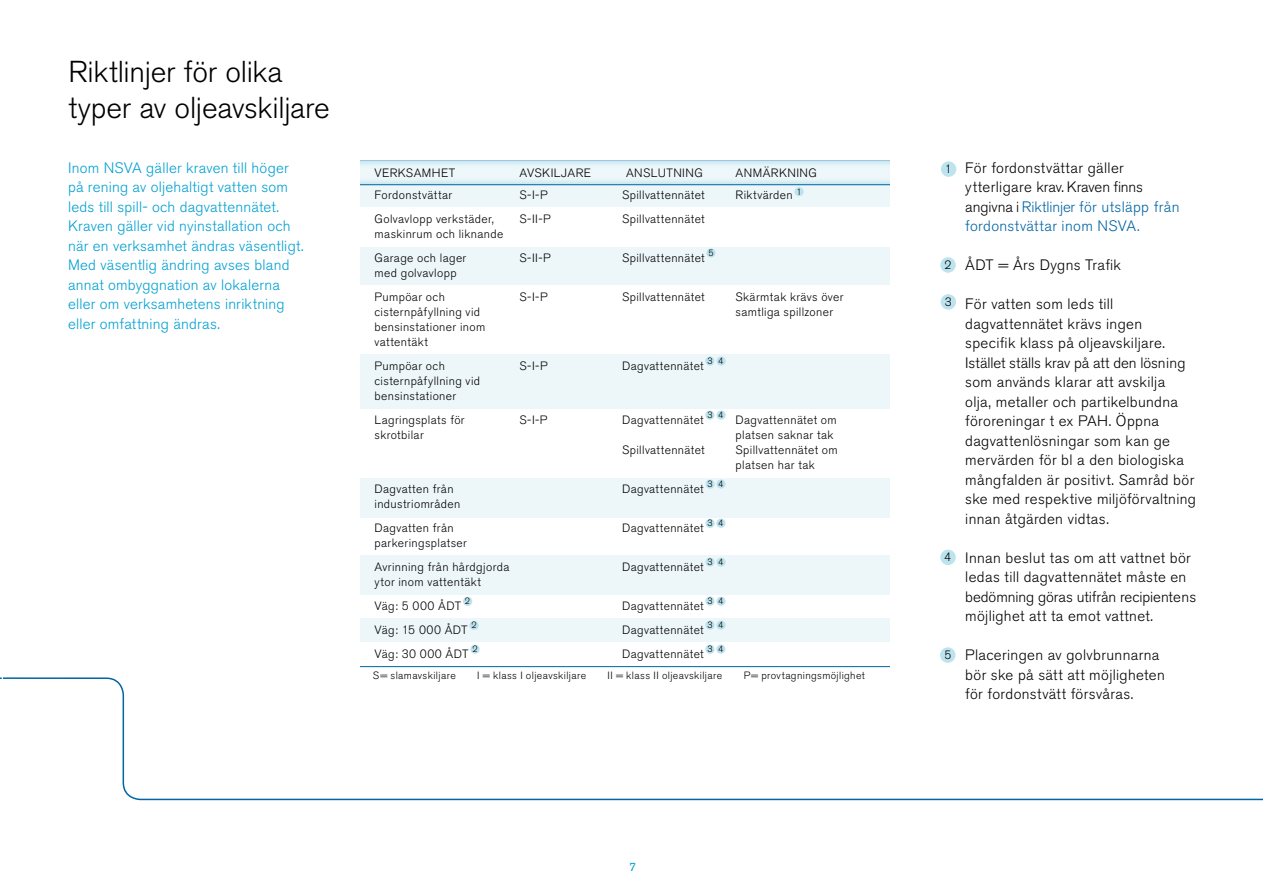
<style>
.page{position:relative;width:1263px;height:893px;background:#fff}
.page>*{position:absolute;margin:0;border:0;box-sizing:border-box;transform-origin:0 0}
.t1{font:300 30px/36px "Akzidenz Grotesk BE";letter-spacing:-.01em;color:#000}
.t2{font:300 15px/19.5px "Akzidenz Grotesk BE";letter-spacing:.02em;color:#000}
.t3{font:300 15px/19.5px "Akzidenz Grotesk BE";letter-spacing:.01em;color:#00a0d1}
.t4{font:300 12px/24px "Akzidenz Grotesk BE";letter-spacing:.03em;color:#000}
.t5{font:12px "Akzidenz Grotesk BE";color:#00a0d1}
.t6{font:300 10.5px "Akzidenz Grotesk BE";letter-spacing:.035em;color:#000}
.t7{font:300 9px "Akzidenz Grotesk BE";color:#000}
.s1{color:#0064a5}
</style>
<div class="page">
<div style="left:470px;top:645px;width:10px;height:9px;background:#bde3ee;border-radius:50%"></div>
<div style="left:463px;top:597px;width:9px;height:9px;background:#bde3ee;border-radius:50%"></div>
<div style="left:716px;top:645px;width:9px;height:9px;background:#bde3ee;border-radius:50%"></div>
<div style="left:705px;top:645px;width:10px;height:9px;background:#bde3ee;border-radius:50%"></div>
<div style="left:705px;top:596px;width:10px;height:10px;background:#bde3ee;border-radius:50%"></div>
<div style="left:716px;top:597px;width:10px;height:9px;background:#bde3ee;border-radius:50%"></div>
<div style="left:705px;top:519px;width:10px;height:9px;background:#bde3ee;border-radius:50%"></div>
<div style="left:716px;top:519px;width:9px;height:9px;background:#bde3ee;border-radius:50%"></div>
<div style="left:716px;top:410px;width:10px;height:10px;background:#bde3ee;border-radius:50%"></div>
<div style="left:705px;top:411px;width:9px;height:9px;background:#bde3ee;border-radius:50%"></div>
<div style="left:351px;top:161px;width:627px;height:27px;background:#fff;opacity:.75"></div>
<div style="left:351px;top:618px;width:632px;height:23px;background:#edf7fa"></div>
<div style="left:349px;top:556px;width:630px;height:39px;background:#edf7fa"></div>
<div style="left:352px;top:478px;width:631px;height:40px;background:#edf7fa"></div>
<div style="left:353px;top:354px;width:625px;height:54px;background:#edf7fa"></div>
<div style="left:352px;top:247px;width:619px;height:38px;background:#edf7fa"></div>
<div style="left:352px;top:185px;width:625px;height:22px;background:#edf7fa"></div>
<hr style="left:357px;top:666px;width:627px;height:1px;background:#0064a5">
<hr style="left:358px;top:184px;width:620px;height:1px;background:#0064a5">
<div style="left:335px;top:156px;width:25px;height:539px;background:#fff"></div>
<div style="left:891px;top:134px;width:105px;height:584px;background:#fff"></div>
<div style="left:941px;top:161px;width:15px;height:16px;background:#bde3ee;border-radius:50%"></div>
<div style="left:940px;top:257px;width:16px;height:16px;background:#bde3ee;border-radius:50%"></div>
<div style="left:940px;top:294px;width:16px;height:16px;background:#bde3ee;border-radius:50%"></div>
<div style="left:940px;top:550px;width:16px;height:15px;background:#bde3ee;border-radius:50%"></div>
<div style="left:940px;top:647px;width:15px;height:16px;background:#bde3ee;border-radius:50%"></div>
<svg style="left:1px;top:677px;width:1262px;height:124px"></svg>
<h1 class="t1" style="left:68px;top:54px;width:263px">Riktlinjer för olika typer av oljeavskiljare</h1>
<p class="t3" style="left:68px;top:158px;width:237px">I nom NSVA gäller kraven till höger på rening av oljehaltigt vatten som leds till spill- och dagvattennätet.<br>Kraven gäller vid nyinstallation och när en verksamhet ändras väsentligt.<br>M ed väsentlig ändring avses bland annat ombyggnation av lokalerna eller om verksamhetens inriktning eller omfattning ändras.</p>
<p class="t4" style="left:374px;top:161px;width:82px">Verksamh et</p>
<p class="t4" style="left:519px;top:161px;width:73px">Avskiljare</p>
<p class="t4" style="left:626px;top:161px;width:78px">Anslutning</p>
<p class="t4" style="left:735px;top:161px;width:83px">Anmärkning</p>
<p class="t4" style="left:374px;top:183px;width:79px">Fordonstvättar</p>
<p class="t4" style="left:519px;top:183px;width:25px">S-I-P</p>
<p class="t4" style="left:622px;top:183px;width:103px">Spillvattennätet R</p>
<p class="t4" style="left:744px;top:183px;width:60px">iktvärden <sup>1</sup></p>
<p class="t4" style="left:374px;top:207px;width:121px">Golvavlopp verkstäder,</p>
<p class="t4" style="left:519px;top:207px;width:28px">S-II-P</p>
<p class="t4" style="left:622px;top:207px;width:84px">Spillvattennätet</p>
<p class="t4" style="left:374px;top:222px;width:130px">maskinrum och liknande<br>Garage och lager</p>
<p class="t7" style="left:708px;top:248px;width:7px">5</p>
<p class="t4" style="left:519px;top:246px;width:28px">S-II-P</p>
<p class="t4" style="left:622px;top:246px;width:84px">Spillvattennätet</p>
<p class="t4" style="left:374px;top:261px;width:84px">med golvavlopp<br>Pumpöar och</p>
<p class="t4" style="left:519px;top:285px;width:25px">S-I-P</p>
<p class="t4" style="left:622px;top:285px;width:84px">Spillvattennätet</p>
<p class="t4" style="left:735px;top:285px;width:109px">Skärmtak krävs över</p>
<p class="t4" style="left:374px;top:300px;width:107px">cisternpåfyllning vid</p>
<p class="t4" style="left:735px;top:300px;width:99px">samtliga spillzoner</p>
<p class="t4" style="left:374px;top:320px;width:112px;line-height:15px">bensinstationer inom vattentäkt</p>
<p class="t4" style="left:374px;top:354px;width:72px">Pumpöar och</p>
<p class="t4" style="left:519px;top:354px;width:25px">S-I-P</p>
<p class="t4" style="left:622px;top:354px;width:83px">Dagvattennätet</p>
<p class="t7" style="left:707px;top:356px;width:17px">3 4</p>
<p class="t4" style="left:374px;top:374px;width:107px;line-height:15px">cisternpåfyllning vid bensinstationer</p>
<p class="t4" style="left:374px;top:408px;width:92px">Lagringsplats för</p>
<p class="t4" style="left:519px;top:408px;width:25px">S-I-P</p>
<p class="t4" style="left:622px;top:408px;width:83px">Dagvattennätet</p>
<p class="t7" style="left:707px;top:410px;width:17px">3 4</p>
<p class="t4" style="left:735px;top:408px;width:103px">Dagvattennätet om</p>
<p class="t4" style="left:374px;top:423px;width:51px">skrotbilar</p>
<p class="t4" style="left:735px;top:423px;width:100px">platsen saknar tak</p>
<p class="t4" style="left:622px;top:438px;width:84px">Spillvattennätet</p>
<p class="t4" style="left:735px;top:443px;width:104px;line-height:15px">Spillvattennätet om platsen har tak</p>
<p class="t4" style="left:374px;top:477px;width:81px">Dagvatten från</p>
<p class="t4" style="left:622px;top:477px;width:83px">Dagvattennätet</p>
<p class="t7" style="left:707px;top:479px;width:17px">3 4</p>
<p class="t4" style="left:374px;top:492px;width:87px">industriområden<br>Dagvatten från</p>
<p class="t4" style="left:374px;top:531px;width:136px">parkeringsplatser<br>Avrinning från hårdgjorda</p>
<p class="t4" style="left:374px;top:570px;width:108px">ytor inom vattentäkt<br>Väg: 5 000 ÅDT</p>
<p class="t7" style="left:465px;top:596px;width:7px">2</p>
<p class="t4" style="left:374px;top:618px;width:87px">Väg: 15 000 ÅDT</p>
<p class="t7" style="left:471px;top:620px;width:7px">2</p>
<p class="t4" style="left:374px;top:642px;width:88px">Väg: 30 000 ÅDT</p>
<p class="t7" style="left:472px;top:644px;width:7px">2</p>
<p class="t7" style="left:707px;top:518px;width:17px">3 4</p>
<p class="t4" style="left:622px;top:516px;width:83px">Dagvattennätet</p>
<p class="t7" style="left:707px;top:557px;width:17px">3 4</p>
<p class="t4" style="left:622px;top:555px;width:83px">Dagvattennätet</p>
<p class="t7" style="left:707px;top:596px;width:17px">3 4</p>
<p class="t4" style="left:622px;top:594px;width:83px">Dagvattennätet</p>
<p class="t7" style="left:707px;top:620px;width:17px">3 4</p>
<p class="t4" style="left:622px;top:618px;width:83px">Dagvattennätet</p>
<p class="t7" style="left:707px;top:644px;width:17px">3 4</p>
<p class="t4" style="left:622px;top:642px;width:83px">Dagvattennätet</p>
<p class="t6" style="left:373px;top:670px;width:85px">S= slamavskiljare</p>
<p class="t6" style="left:477px;top:670px;width:110px">I = klass I oljeavskiljare</p>
<p class="t6" style="left:608px;top:670px;width:116px">II = klass II oljeavskiljare</p>
<p class="t6" style="left:744px;top:670px;width:123px">P= provtagningsmöjlighet</p>
<p class="t5" style="left:629px;top:859px;width:8px">7</p>
<p class="t4" style="left:945px;top:157px;width:8px">1</p>
<p class="t4" style="left:944px;top:253px;width:8px">2</p>
<p class="t4" style="left:945px;top:290px;width:8px">3</p>
<p class="t4" style="left:944px;top:545px;width:8px">4</p>
<p class="t4" style="left:944px;top:643px;width:8px">5</p>
<p class="t2" style="left:965px;top:158px;width:216px">För fordonstvättar gäller ytterligare krav. Kraven finns angivna i <span class="s1">Riktlinjer för utsläpp från fordonstvättar inom NSVA.</span></p>
<p class="t2" style="left:965px;top:256px;width:157px">ÅDT = Års Dygns Trafik</p>
<p class="t2" style="left:965px;top:295px;width:232px">För vatten som leds till dagvattennätet krävs ingen specifik klass på oljeavskiljare.<br>Istället ställs krav på att den lösning som används klarar att avskilja<br>olja, metaller och partikelbundna föroreningar t ex PAH. Öppna dagvattenlösningar som kan ge mervärden för bl a den biologiska mångfalden är positivt. Samråd bör ske med respektive miljöförvaltning innan åtgärden vidtas.</p>
<p class="t2" style="left:965px;top:548px;width:233px">I nnan beslut tas om att vattnet bör ledas till dagvattennätet måste en bedömning göras utifrån recipientens möjlighet att ta emot vattnet.</p>
<p class="t2" style="left:965px;top:646px;width:201px">Placeringen av golvbrunnarna bör ske på sätt att möjligheten för fordonstvätt försvåras.</p>
</div>
